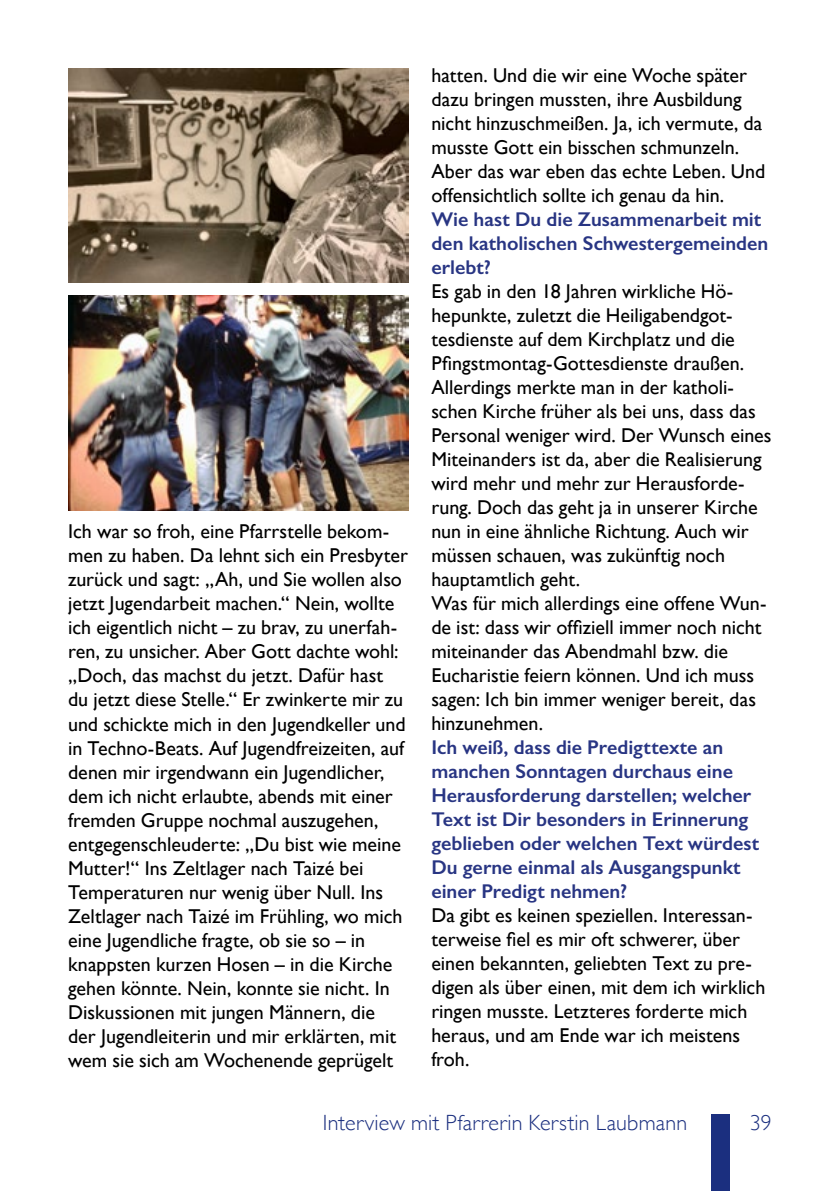
<style>
.page{position:relative;width:840px;height:1191px;background:#fff}
.page>*{position:absolute;margin:0;border:0;box-sizing:border-box;transform-origin:0 0}
.t1{font:300 22px "Gill Sans";letter-spacing:.01em;color:#1b2f7f}
.t2{font:20px/24px "Gill Sans";color:#000}
.t3{font:600 20px/24px "Gill Sans";color:#283583}
</style>
<div class="page">
<div style="left:710px;top:1114px;width:19px;height:77px;background:#1b2f7f"></div>
<img style="left:68px;top:68px;width:340px;height:215px">
<img style="left:68px;top:295px;width:340px;height:215px">
<p class="t2" style="left:68px;top:519px;width:341px">Ich war so froh, eine Pfarrstelle bekom&shy;men zu haben. Da lehnt sich ein Presbyter zurück und sagt: „Ah, und Sie wollen also jetzt Jugendarbeit machen.“ Nein, wollte ich eigentlich nicht – zu brav, zu unerfah&shy;ren, zu unsicher. Aber Gott dachte wohl: „Doch, das machst du jetzt. Dafür hast du jetzt diese Stelle.“ Er zwinkerte mir zu und schickte mich in den Jugendkeller und in Techno-Beats. Auf Jugendfreizeiten, auf denen mir irgendwann ein Jugendlicher, dem ich nicht erlaubte, abends mit einer fremden Gruppe nochmal auszugehen, entgegenschleuderte: „Du bist wie meine Mutter!“ Ins Zeltlager nach Taizé bei Temperaturen nur wenig über Null. Ins Zeltlager nach Taizé im Frühling, wo mich eine Jugendliche fragte, ob sie so – in knappsten kurzen Hosen – in die Kirche gehen könnte. Nein, konnte sie nicht. In Diskussionen mit jungen Männern, die<br>der Jugendleiterin und mir erklärten, mit wem sie sich am Wochenende geprügelt</p>
<p class="t2" style="left:431px;top:63px;width:335px">hatten. Und die wir eine Woche später dazu bringen mussten, ihre Ausbildung nicht hinzuschmeißen. Ja, ich vermute, da musste Gott ein bisschen schmunzeln.<br>Aber das war eben das echte Leben. Und offensichtlich sollte ich genau da hin.</p>
<p class="t3" style="left:431px;top:207px;width:338px">Wie hast Du die Zusammenarbeit mit den katholischen Schwestergemeinden erlebt?</p>
<p class="t2" style="left:431px;top:279px;width:341px">Es gab in den 18 Jahren wirkliche Hö&shy;hepunkte, zuletzt die Heiligabendgot&shy;tesdienste auf dem Kirchplatz und die Pfingstmontag-Gottesdienste draußen.<br>Allerdings merkte man in der katholi&shy;schen Kirche früher als bei uns, dass das Personal weniger wird. Der Wunsch eines Miteinanders ist da, aber die Realisierung wird mehr und mehr zur Herausforde&shy;rung. Doch das geht ja in unserer Kirche nun in eine ähnliche Richtung. Auch wir müssen schauen, was zukünftig noch hauptamtlich geht.<br>Was für mich allerdings eine offene Wun&shy;de ist: dass wir offiziell immer noch nicht miteinander das Abendmahl bzw. die Eucharistie feiern können. Und ich muss sagen: Ich bin immer weniger bereit, das hinzunehmen.</p>
<p class="t3" style="left:431px;top:735px;width:329px">Ich weiß, dass die Predigttexte an manchen Sonntagen durchaus eine Herausforderung darstellen; welcher Text ist Dir besonders in Erinnerung geblieben oder welchen Text würdest Du gerne einmal als Ausgangspunkt einer Predigt nehmen?</p>
<p class="t2" style="left:431px;top:903px;width:335px">Da gibt es keinen speziellen. Interessan&shy;terweise fiel es mir oft schwerer, über einen bekannten, geliebten Text zu pre&shy;digen als über einen, mit dem ich wirklich ringen musste. Letzteres forderte mich heraus, und am Ende war ich meistens froh.</p>
<p class="t1" style="left:322px;top:1105px;width:365px">Interview mit Pfarrerin Kerstin Laubmann</p>
<p class="t1" style="left:749px;top:1105px;width:23px">39</p>
</div>
